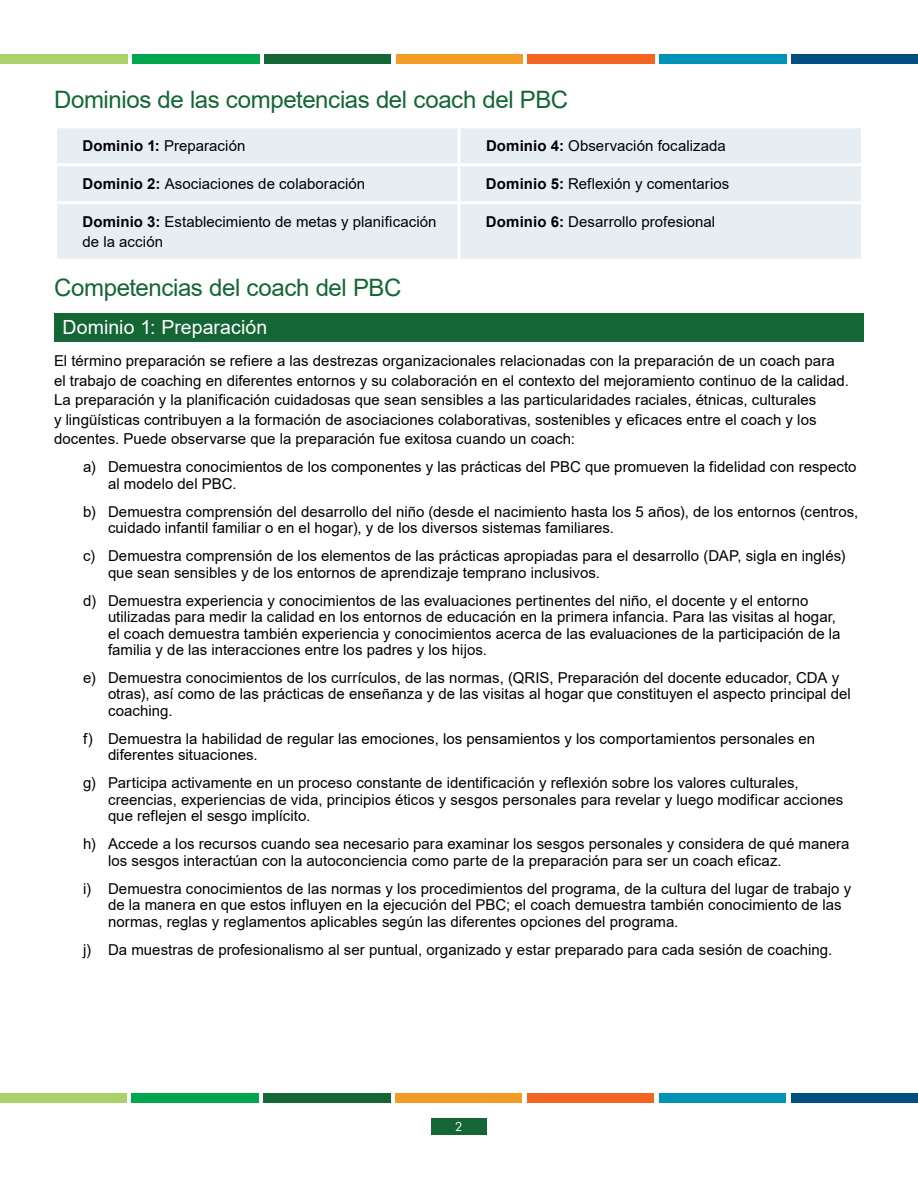
<style>
.page{position:relative;width:918px;height:1188px;background:#fff}
.page>*{position:absolute;margin:0;border:0;box-sizing:border-box;transform-origin:0 0}
.t1{font:24px "Arial";letter-spacing:-.015em;color:#146734}
.t2{font:19.5px "Arial";letter-spacing:.005em;color:#fff}
.t3{font:15px/16.5px "Arial";letter-spacing:.005em;color:#000}
.t4{font:12px "Futura Std";color:#fff}
.s1{font-weight:700}
</style>
<div class="page">
<div style="left:0;top:54px;width:128px;height:10px;background:#aad268"></div>
<div style="left:132px;top:54px;width:128px;height:10px;background:#00a74f"></div>
<div style="left:264px;top:54px;width:128px;height:10px;background:#146734"></div>
<div style="left:396px;top:54px;width:127px;height:10px;background:#f19d25"></div>
<div style="left:528px;top:54px;width:127px;height:10px;background:#f26522"></div>
<div style="left:660px;top:54px;width:127px;height:10px;background:#0093b7"></div>
<div style="left:791px;top:54px;width:127px;height:10px;background:#004f80"></div>
<div style="left:431px;top:1118px;width:56px;height:16px;background:#146734"></div>
<div style="left:0;top:1093px;width:127px;height:10px;background:#aad268"></div>
<div style="left:132px;top:1093px;width:127px;height:10px;background:#00a74f"></div>
<div style="left:264px;top:1093px;width:127px;height:10px;background:#146734"></div>
<div style="left:395px;top:1093px;width:128px;height:10px;background:#f19d25"></div>
<div style="left:527px;top:1093px;width:127px;height:10px;background:#f26522"></div>
<div style="left:659px;top:1093px;width:127px;height:10px;background:#0093b7"></div>
<div style="left:791px;top:1093px;width:127px;height:10px;background:#004f80"></div>
<div style="left:56px;top:127px;width:403px;height:38px;background:#e7eef3"></div>
<div style="left:459px;top:127px;width:403px;height:38px;background:#e7eef3"></div>
<div style="left:56px;top:165px;width:403px;height:38px;background:#e7eef3"></div>
<div style="left:459px;top:165px;width:403px;height:38px;background:#e7eef3"></div>
<div style="left:56px;top:203px;width:403px;height:57px;background:#e7eef3"></div>
<div style="left:459px;top:203px;width:403px;height:57px;background:#e7eef3"></div>
<hr style="left:459px;top:163px;width:405px;height:3px;background:#fff">
<hr style="left:54px;top:201px;width:405px;height:3px;background:#fff">
<hr style="left:459px;top:201px;width:405px;height:3px;background:#fff">
<hr style="left:54px;top:163px;width:405px;height:3px;background:#fff">
<hr style="left:54px;top:125px;width:405px;height:3px;background:#fff">
<hr style="left:54px;top:128px;width:3px;height:35px;background:#fff">
<hr style="left:54px;top:166px;width:3px;height:35px;background:#fff">
<hr style="left:54px;top:204px;width:3px;height:55px;background:#fff">
<hr style="left:54px;top:259px;width:405px;height:3px;background:#fff">
<hr style="left:459px;top:125px;width:405px;height:3px;background:#fff">
<hr style="left:458px;top:128px;width:2px;height:35px;background:#fff">
<hr style="left:861px;top:128px;width:3px;height:35px;background:#fff">
<hr style="left:458px;top:166px;width:2px;height:35px;background:#fff">
<hr style="left:861px;top:166px;width:3px;height:35px;background:#fff">
<hr style="left:458px;top:204px;width:2px;height:55px;background:#fff">
<hr style="left:861px;top:204px;width:3px;height:55px;background:#fff">
<hr style="left:459px;top:259px;width:405px;height:3px;background:#fff">
<div style="left:54px;top:313px;width:810px;height:29px;background:#146734"></div>
<h2 class="t1" style="left:54px;top:83px;width:516px">Dominios de las competencias del coach del PBC</h2>
<p class="t3" style="left:82px;top:138px;width:164px"><span class="s1">Dominio 1:</span> Preparación</p>
<p class="t3" style="left:486px;top:138px;width:241px"><span class="s1">Dominio 4:</span> Observación focalizada</p>
<p class="t3" style="left:82px;top:176px;width:284px"><span class="s1">Dominio 2:</span> Asociaciones de colaboración</p>
<p class="t3" style="left:486px;top:176px;width:245px"><span class="s1">Dominio 5:</span> Reflexión y comentarios</p>
<p class="t3" style="left:82px;top:212px;width:356px;line-height:19.5px"><span class="s1">Dominio 3:</span> Establecimiento de metas y planificación de la acción</p>
<p class="t3" style="left:486px;top:213px;width:231px"><span class="s1">Dominio 6:</span> Desarrollo profesional</p>
<h2 class="t1" style="left:54px;top:271px;width:349px">Competencias del coach del PBC</h2>
<h3 class="t2" style="left:63px;top:314px;width:206px">Dominio 1: Preparación</h3>
<p class="t3" style="left:54px;top:351px;width:797px;line-height:19.5px">El término preparación se refiere a las destrezas organizacionales relacionadas con la preparación de un coach para el trabajo de coaching en diferentes entornos y su colaboración en el contexto del mejoramiento continuo de la calidad.<br>La preparación y la planificación cuidadosas que sean sensibles a las particularidades raciales, étnicas, culturales<br>y lingüísticas contribuyen a la formación de asociaciones colaborativas, sostenibles y eficaces entre el coach y los docentes. Puede observarse que la preparación fue exitosa cuando un coach:</p>
<p class="t3" style="left:108px;top:458px;width:750px;text-indent:-25px">a) Demuestra conocimientos de los componentes y las prácticas del PBC que promueven la fidelidad con respecto al modelo del PBC.</p>
<p class="t3" style="left:108px;top:503px;width:752px;text-indent:-25px">b) Demuestra comprensión del desarrollo del niño (desde el nacimiento hasta los 5 años), de los entornos (centros, cuidado infantil familiar o en el hogar), y de los diversos sistemas familiares.</p>
<p class="t3" style="left:108px;top:547px;width:739px;text-indent:-25px">c) Demuestra comprensión de los elementos de las prácticas apropiadas para el desarrollo (DAP, sigla en inglés) que sean sensibles y de los entornos de aprendizaje temprano inclusivos.</p>
<p class="t3" style="left:108px;top:592px;width:734px;text-indent:-25px">d) Demuestra experiencia y conocimientos de las evaluaciones pertinentes del niño, el docente y el entorno utilizadas para medir la calidad en los entornos de educación en la primera infancia. Para las visitas al hogar, el coach demuestra también experiencia y conocimientos acerca de las evaluaciones de la participación de la familia y de las interacciones entre los padres y los hijos.</p>
<p class="t3" style="left:108px;top:669px;width:744px;text-indent:-25px">e) Demuestra conocimientos de los currículos, de las normas, (QRIS, Preparación del docente educador, CDA y otras), así como de las prácticas de enseñanza y de las visitas al hogar que constituyen el aspecto principal del coaching.</p>
<p class="t3" style="left:108px;top:730px;width:709px;text-indent:-25px">f) Demuestra la habilidad de regular las emociones, los pensamientos y los comportamientos personales en diferentes situaciones.</p>
<p class="t3" style="left:108px;top:775px;width:737px;text-indent:-25px">g) Participa activamente en un proceso constante de identificación y reflexión sobre los valores culturales, creencias, experiencias de vida, principios éticos y sesgos personales para revelar y luego modificar acciones que reflejen el sesgo implícito.</p>
<p class="t3" style="left:108px;top:836px;width:743px;text-indent:-25px">h) Accede a los recursos cuando sea necesario para examinar los sesgos personales y considera de qué manera los sesgos interactúan con la autoconciencia como parte de la preparación para ser un coach eficaz.</p>
<p class="t3" style="left:108px;top:880px;width:745px;text-indent:-25px">i) Demuestra conocimientos de las normas y los procedimientos del programa, de la cultura del lugar de trabajo y de la manera en que estos influyen en la ejecución del PBC; el coach demuestra también conocimiento de las normas, reglas y reglamentos aplicables según las diferentes opciones del programa.</p>
<p class="t3" style="left:83px;top:941px;width:751px">j) Da muestras de profesionalismo al ser puntual, organizado y estar preparado para cada sesión de coaching.</p>
<p class="t4" style="left:455px;top:1119px;width:9px">2</p>
</div>
